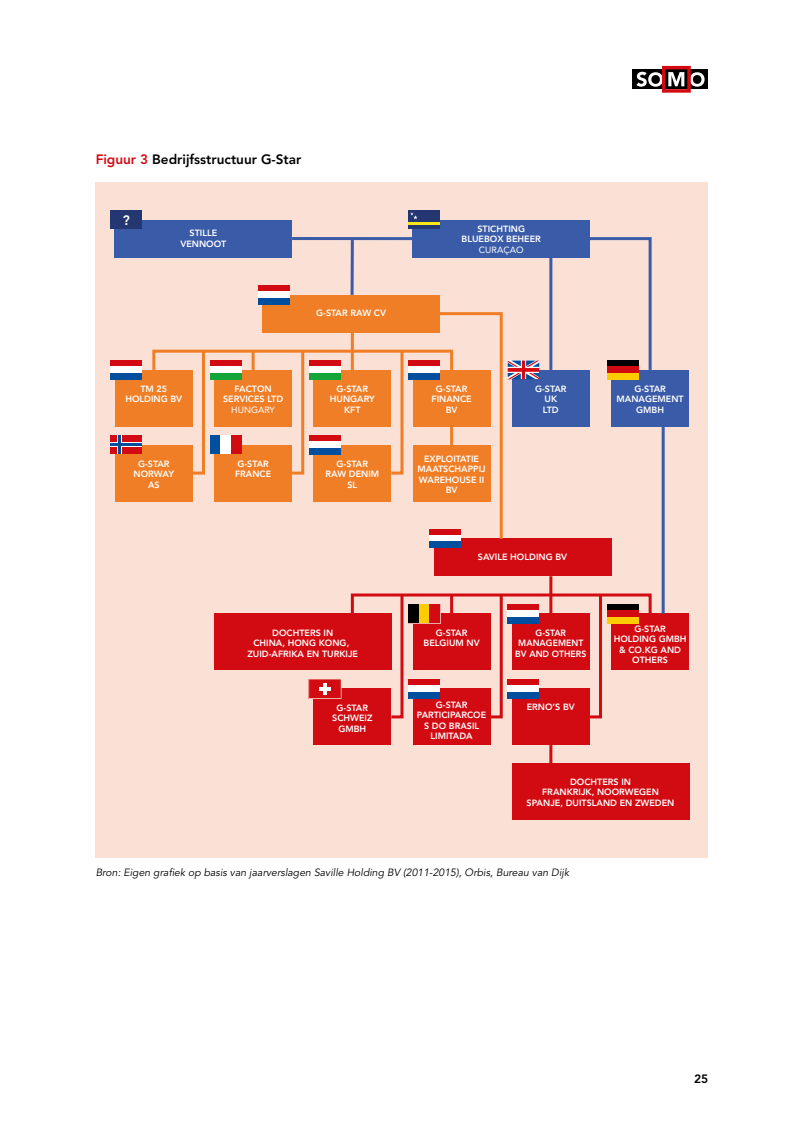
<style>
.page{position:relative;width:804px;height:1137px;background:#fff}
.page>*{position:absolute;margin:0;border:0;box-sizing:border-box;transform-origin:0 0}
.t1{font:800 13.5px "Avenir LT Std";color:#000}
.t2{font:800 13.5px "Avenir LT Std";color:#fff}
.t3{font:800 12px "Avenir LT Std";color:#000}
.t4{font:italic 10.5px "Avenir LT Std";color:#000}
.t5{font:800 9px/10.5px "Avenir LT Std";color:#fff;text-align:center}
.t6{font:9px "Avenir LT Std";color:#fff}
.s1{color:#d20a11}
</style>
<div class="page">
<div style="left:632px;top:69px;width:76px;height:20px;background:#000"></div>
<svg style="left:636px;top:66px;width:68px;height:27px"></svg>
<div style="left:96px;top:182px;width:612px;height:675px;background:#fae0d5"></div>
<div style="left:115px;top:220px;width:177px;height:37px;background:#3a5ba7"></div>
<div style="left:115px;top:370px;width:78px;height:56px;background:#f07e26"></div>
<div style="left:262px;top:295px;width:178px;height:37px;background:#f07e26"></div>
<div style="left:412px;top:220px;width:178px;height:37px;background:#3a5ba7"></div>
<div style="left:408px;top:210px;width:32px;height:19px;background:#243770"></div>
<hr style="left:408px;top:222px;width:32px;height:2px;background:#f8e81a">
<svg style="left:410px;top:212px;width:7px;height:7px"></svg>
<div style="left:258px;top:285px;width:32px;height:7px;background:#d20a11"></div>
<div style="left:258px;top:292px;width:32px;height:6px;background:#fff"></div>
<div style="left:258px;top:298px;width:32px;height:6px;background:#004f9f"></div>
<div style="left:434px;top:539px;width:177px;height:37px;background:#d20a11"></div>
<div style="left:429px;top:529px;width:32px;height:6px;background:#d20a11"></div>
<div style="left:429px;top:535px;width:32px;height:7px;background:#fff"></div>
<div style="left:429px;top:542px;width:32px;height:6px;background:#004f9f"></div>
<div style="left:111px;top:360px;width:31px;height:7px;background:#d20a11"></div>
<div style="left:111px;top:367px;width:31px;height:6px;background:#fff"></div>
<div style="left:111px;top:373px;width:31px;height:6px;background:#004f9f"></div>
<div style="left:214px;top:370px;width:78px;height:56px;background:#f07e26"></div>
<div style="left:210px;top:360px;width:31px;height:7px;background:#d20a11"></div>
<div style="left:210px;top:367px;width:31px;height:6px;background:#fff"></div>
<div style="left:210px;top:373px;width:31px;height:6px;background:#13a538"></div>
<div style="left:313px;top:370px;width:78px;height:56px;background:#f07e26"></div>
<div style="left:309px;top:360px;width:32px;height:7px;background:#d20a11"></div>
<div style="left:309px;top:367px;width:32px;height:6px;background:#fff"></div>
<div style="left:309px;top:373px;width:32px;height:6px;background:#13a538"></div>
<div style="left:412px;top:370px;width:78px;height:56px;background:#f07e26"></div>
<div style="left:408px;top:360px;width:32px;height:7px;background:#d20a11"></div>
<div style="left:408px;top:367px;width:32px;height:6px;background:#fff"></div>
<div style="left:408px;top:373px;width:32px;height:6px;background:#004f9f"></div>
<div style="left:115px;top:445px;width:78px;height:56px;background:#f07e26"></div>
<div style="left:214px;top:445px;width:78px;height:56px;background:#f07e26"></div>
<div style="left:313px;top:445px;width:78px;height:56px;background:#f07e26"></div>
<div style="left:309px;top:435px;width:32px;height:7px;background:#d20a11"></div>
<div style="left:309px;top:442px;width:32px;height:6px;background:#fff"></div>
<div style="left:309px;top:448px;width:32px;height:6px;background:#004f9f"></div>
<div style="left:412px;top:445px;width:78px;height:56px;background:#f07e26"></div>
<div style="left:111px;top:210px;width:31px;height:19px;background:#243770"></div>
<hr style="left:351px;top:332px;width:3px;height:38px;background:#f07e26">
<div style="left:152px;top:350px;width:301px;height:21px;border:3px solid #f07e26"></div>
<hr style="left:251px;top:351px;width:3px;height:19px;background:#f07e26">
<svg style="left:190px;top:349px;width:16px;height:126px"></svg>
<svg style="left:289px;top:349px;width:17px;height:126px"></svg>
<svg style="left:388px;top:349px;width:17px;height:126px"></svg>
<hr style="left:292px;top:237px;width:120px;height:3px;background:#3a5ba7">
<svg style="left:350px;top:240px;width:4px;height:55px"></svg>
<div style="left:611px;top:370px;width:78px;height:56px;background:#3a5ba7"></div>
<div style="left:512px;top:370px;width:78px;height:56px;background:#3a5ba7"></div>
<div style="left:214px;top:614px;width:177px;height:56px;background:#d20a11"></div>
<div style="left:412px;top:614px;width:78px;height:56px;background:#d20a11"></div>
<div style="left:512px;top:614px;width:78px;height:56px;background:#d20a11"></div>
<div style="left:507px;top:604px;width:32px;height:6px;background:#d20a11"></div>
<div style="left:507px;top:610px;width:32px;height:7px;background:#fff"></div>
<div style="left:507px;top:617px;width:32px;height:6px;background:#004f9f"></div>
<div style="left:611px;top:614px;width:78px;height:56px;background:#d20a11"></div>
<div style="left:607px;top:604px;width:31px;height:6px;background:#000"></div>
<div style="left:607px;top:610px;width:31px;height:7px;background:#d20a11"></div>
<div style="left:607px;top:617px;width:31px;height:6px;background:#fc0"></div>
<div style="left:607px;top:373px;width:31px;height:6px;background:#fc0"></div>
<div style="left:313px;top:689px;width:78px;height:56px;background:#d20a11"></div>
<div style="left:412px;top:689px;width:78px;height:56px;background:#d20a11"></div>
<div style="left:512px;top:689px;width:78px;height:56px;background:#d20a11"></div>
<div style="left:507px;top:679px;width:32px;height:6px;background:#d20a11"></div>
<div style="left:507px;top:685px;width:32px;height:7px;background:#fff"></div>
<div style="left:507px;top:692px;width:32px;height:6px;background:#004f9f"></div>
<div style="left:512px;top:764px;width:177px;height:56px;background:#d20a11"></div>
<hr style="left:549px;top:576px;width:3px;height:38px;background:#d20a11">
<div style="left:351px;top:593px;width:300px;height:22px;border:3px solid #d20a11"></div>
<hr style="left:450px;top:595px;width:3px;height:19px;background:#d20a11">
<hr style="left:549px;top:745px;width:3px;height:19px;background:#d20a11">
<svg style="left:388px;top:593px;width:53px;height:127px"></svg>
<svg style="left:487px;top:593px;width:17px;height:127px"></svg>
<svg style="left:587px;top:593px;width:16px;height:126px"></svg>
<hr style="left:549px;top:257px;width:3px;height:113px;background:#3a5ba7">
<svg style="left:587px;top:237px;width:65px;height:136px"></svg>
<hr style="left:661px;top:426px;width:3px;height:188px;background:#3a5ba7">
<div style="left:408px;top:604px;width:11px;height:19px;background:#000"></div>
<div style="left:419px;top:604px;width:10px;height:19px;background:#fc0"></div>
<div style="left:429px;top:604px;width:11px;height:19px;background:#d20a11"></div>
<div style="left:210px;top:435px;width:10px;height:19px;background:#004f9f"></div>
<div style="left:220px;top:435px;width:11px;height:19px;background:#fff"></div>
<div style="left:231px;top:435px;width:10px;height:19px;background:#d20a11"></div>
<svg style="left:308px;top:679px;width:33px;height:20px"></svg>
<svg style="left:437px;top:312px;width:102px;height:230px"></svg>
<div style="left:111px;top:435px;width:31px;height:19px;background:#d20a11"></div>
<div style="left:117px;top:435px;width:5px;height:19px;background:#004f9f"></div>
<div style="left:111px;top:442px;width:31px;height:5px;background:#004f9f"></div>
<h1 class="t1" style="left:96px;top:151px;width:207px"><span class="s1">Figuur 3</span> Bedrijfsstructuur G-Star</h1>
<h1 class="t2" style="left:123px;top:212px;width:9px">?</h1>
<p class="t5" style="left:180px;top:228px;width:47px">STILLE<br>VENNOOT</p>
<p class="t5" style="left:461px;top:223px;width:81px">STICHTING<br>BLUEBOX BEHEER</p>
<p class="t6" style="left:479px;top:244px;width:46px">CURAÇAO</p>
<p class="t5" style="left:316px;top:308px;width:71px">G-STAR RAW CV</p>
<p class="t5" style="left:125px;top:383px;width:58px">TM 25<br>HOLDING BV</p>
<p class="t5" style="left:223px;top:383px;width:62px">FACTON<br>SERVICES LTD</p>
<p class="t6" style="left:231px;top:404px;width:45px">HUNGARY</p>
<p class="t5" style="left:330px;top:383px;width:46px">G-STAR<br>HUNGARY<br>KFT</p>
<p class="t5" style="left:431px;top:383px;width:42px">G-STAR<br>FINANCE<br>BV</p>
<p class="t5" style="left:616px;top:383px;width:69px">G-STAR<br>MANAGEMENT<br>GMBH</p>
<p class="t5" style="left:535px;top:383px;width:33px">G-STAR<br>UK<br>LTD</p>
<p class="t5" style="left:134px;top:458px;width:42px">G-STAR<br>NORWAY<br>AS</p>
<p class="t5" style="left:235px;top:458px;width:38px;text-align:left">G-STAR<br>FRANCE</p>
<p class="t5" style="left:325px;top:458px;width:55px">G-STAR<br>RAW DENIM<br>SL</p>
<p class="t5" style="left:417px;top:453px;width:70px">EXPLOITATIE<br>MAATSCHAPPIJ<br>WAREHOUSE II<br>BV</p>
<p class="t5" style="left:478px;top:552px;width:91px">SAVILE HOLDING BV</p>
<p class="t5" style="left:247px;top:627px;width:112px">DOCHTERS IN<br>CHINA, HONG KONG,<br>ZUID-AFRIKA EN TURKIJE</p>
<p class="t5" style="left:423px;top:627px;width:58px">G-STAR<br>BELGIUM NV</p>
<p class="t5" style="left:515px;top:627px;width:73px">G-STAR<br>MANAGEMENT<br>BV AND OTHERS</p>
<p class="t5" style="left:332px;top:702px;width:42px">G-STAR<br>SCHWEIZ<br>GMBH</p>
<p class="t5" style="left:436px;top:699px;width:33px">G-STAR</p>
<p class="t5" style="left:527px;top:701px;width:50px">ERNO’S BV</p>
<p class="t5" style="left:417px;top:710px;width:71px">PARTICIPARCOE<br>S DO BRASIL<br>LIMITADA</p>
<p class="t5" style="left:613px;top:623px;width:74px">G-STAR<br>HOLDING GMBH &amp; CO.KG AND<br>OTHERS</p>
<p class="t5" style="left:526px;top:776px;width:149px">DOCHTERS IN<br>FRANKRIJK, NOORWEGEN<br>SPANJE, DUITSLAND EN ZWEDEN</p>
<p class="t4" style="left:96px;top:866px;width:475px">Bron: Eigen grafiek op basis van jaarverslagen Saville Holding BV (2011-2015), Orbis, Bureau van Dijk</p>
<h2 class="t3" style="left:694px;top:1071px;width:16px">25</h2>
</div>
